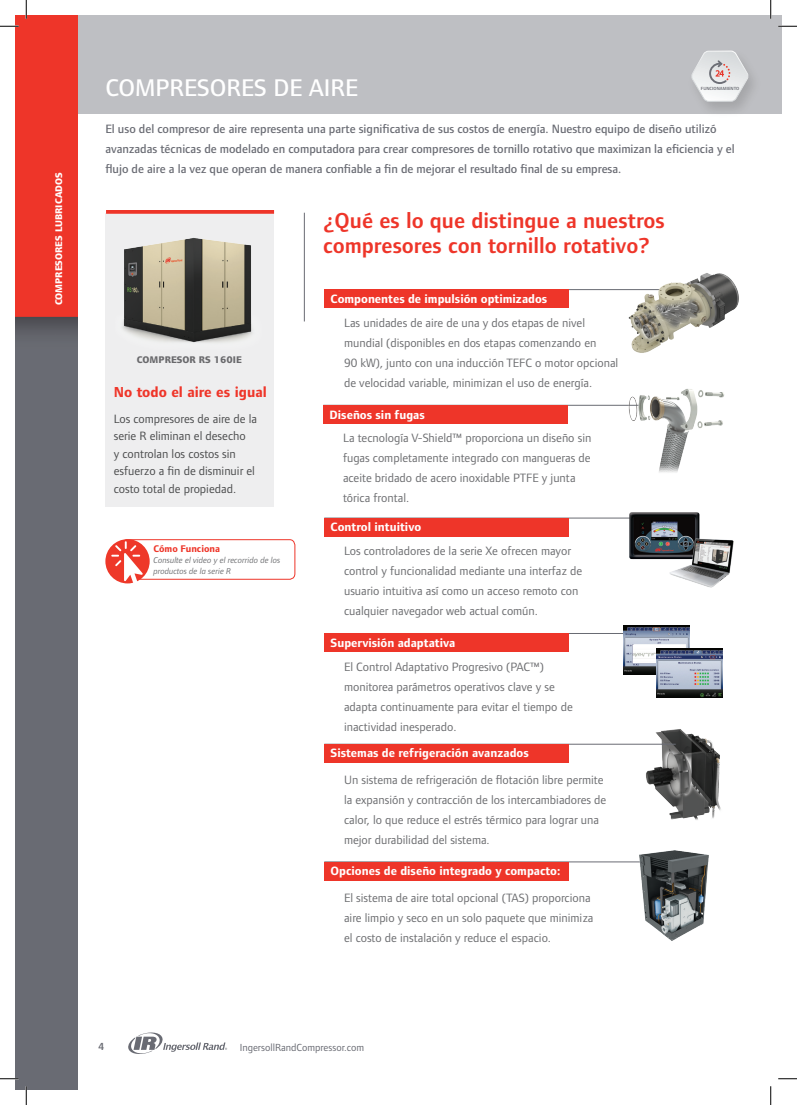
<style>
.page{position:relative;width:797px;height:1105px;background:#fff}
.page>*{position:absolute;margin:0;border:0;box-sizing:border-box;transform-origin:0 0}
.Overline_k_o_IR{font:500 25px "Foundry Form Sans";color:#fff}
.Secondary_Red_heads{font:600 22.5px/25px "Foundry Form Sans";color:#ee3529}
.Box_Heads_Red_IR{font:700 15px "Foundry Form Sans";color:#ee3529}
.Body_text__IR{font:12.5px/20px "Foundry Form Sans";color:#6c6d70}
.Secondary_Overline_G{font:500 12.5px/20px "Foundry Form Sans";color:#696b73}
.Body_text__IR-2{font:700 12.5px "Foundry Form Sans";color:#fff}
.Body_text__IR-3{font:12.5px/17.5px "Foundry Form Sans";color:#4b4c4d}
.t1{font:10.62px "Foundry Form Sans";color:#696b73}
.t2{font:600 10.62px "Foundry Form Sans";color:#696b73}
.Vertical_Page_tabs_I{font:800 10px "Foundry Form Sans";color:#fff}
.Vertical_Page_tabs_I-2{font:800 10px "Foundry Form Sans";color:#69696c}
.t3{font:700 10px "Foundry Form Sans";color:#ee3529}
.Captions{font:italic 8.75px/11.2px "Foundry Form Sans";color:#6c6d70}
.t4{font:600 4.62px "Foundry Form Sans";color:#6a6c73}
</style>
<div class="page">
<div style="left:77px;top:16px;width:704px;height:97px;background:#bebfc3"></div>
<svg style="left:128px;top:1032px;width:99px;height:22px"></svg>
<img style="left:16px;top:16px;width:61px;height:1073px">
<img style="left:684px;top:49px;width:79px;height:65px">
<svg style="left:690px;top:50px;width:59px;height:52px"></svg>
<hr style="left:304px;top:213px;width:1px;height:108px;background:#696b73">
<div style="left:105px;top:214px;width:168px;height:293px;background:#eeeeef"></div>
<svg style="left:106px;top:210px;width:168px;height:4px"></svg>
<div style="left:121px;top:539px;width:174px;height:41px;border:1px solid #ee3529;border-radius:6px"></div>
<div style="left:105px;top:539px;width:45px;height:44px;background:#ee3829;border-radius:50%"></div>
<svg style="left:111px;top:541px;width:32px;height:42px"></svg>
<hr style="left:324px;top:518px;width:336px;height:1px;background:#696b73">
<div style="left:324px;top:518px;width:245px;height:19px;background:#ee3529"></div>
<img style="left:629px;top:512px;width:70px;height:47px">
<img style="left:670px;top:538px;width:64px;height:50px">
<hr style="left:324px;top:862px;width:336px;height:1px;background:#696b73">
<div style="left:324px;top:862px;width:245px;height:18px;background:#ee3529"></div>
<img style="left:607px;top:850px;width:102px;height:91px">
<img style="left:116px;top:210px;width:153px;height:148px">
<hr style="left:324px;top:289px;width:353px;height:1px;background:#696b73">
<div style="left:324px;top:289px;width:245px;height:19px;background:#ee3529"></div>
<img style="left:625px;top:273px;width:114px;height:80px">
<hr style="left:323px;top:405px;width:318px;height:1px;background:#696b73">
<div style="left:323px;top:405px;width:245px;height:19px;background:#ee3529"></div>
<img style="left:624px;top:389px;width:100px;height:84px">
<hr style="left:324px;top:633px;width:336px;height:1px;background:#696b73">
<div style="left:324px;top:633px;width:245px;height:19px;background:#ee3529"></div>
<img style="left:624px;top:625px;width:65px;height:49px">
<img style="left:656px;top:648px;width:66px;height:50px">
<img style="left:619px;top:729px;width:102px;height:91px">
<hr style="left:324px;top:744px;width:351px;height:1px;background:#696b73">
<div style="left:324px;top:744px;width:245px;height:19px;background:#ee3529"></div>
<svg style="left:0;top:25px;width:19px;height:2px"></svg>
<svg style="left:778px;top:25px;width:19px;height:2px"></svg>
<svg style="left:0;top:1078px;width:19px;height:1px"></svg>
<svg style="left:778px;top:1078px;width:19px;height:1px"></svg>
<svg style="left:25px;top:0;width:2px;height:19px"></svg>
<svg style="left:25px;top:1086px;width:2px;height:19px"></svg>
<svg style="left:770px;top:0;width:1px;height:19px"></svg>
<svg style="left:770px;top:1086px;width:1px;height:19px"></svg>
<p class="Vertical_Page_tabs_I" style="left:53px;top:305px;width:135px;rotate:-90deg">COMPRESORES LUBRICADOS</p>
<p class="Overline_k_o_IR" style="left:105px;top:74px;width:254px">COMPRESORES DE AIRE</p>
<p class="Secondary_Overline_G" style="left:105px;top:119px;width:631px">El uso del compresor de aire representa una parte significativa de sus costos de energía. Nuestro equipo de diseño utilizó avanzadas técnicas de modelado en computadora para crear compresores de tornillo rotativo que maximizan la eficiencia y el flujo de aire a la vez que operan de manera confiable a fin de mejorar el resultado final de su empresa.</p>
<p class="t4" style="left:701px;top:86px;width:40px">FUNCIONAMIENTO</p>
<p class="Secondary_Red_heads" style="left:323px;top:208px;width:343px">¿Qué es lo que distingue a nuestros compresores con tornillo rotativo?</p>
<p class="Vertical_Page_tabs_I-2" style="left:137px;top:354px;width:106px">COMPRESOR RS 160IE</p>
<p class="Box_Heads_Red_IR" style="left:114px;top:383px;width:155px">No todo el aire es igual</p>
<p class="Body_text__IR-3" style="left:114px;top:410px;width:145px">Los compresores de aire de la serie R eliminan el desecho<br>y controlan los costos sin esfuerzo a fin de disminuir el costo total de propiedad.</p>
<p class="t3" style="left:153px;top:543px;width:68px">Cómo Funciona</p>
<p class="Captions" style="left:153px;top:555px;width:128px">Consulte el video y el recorrido de los productos de la serie R</p>
<p class="Body_text__IR-2" style="left:330px;top:292px;width:218px">Componentes de impulsión optimizados</p>
<p class="Body_text__IR" style="left:344px;top:312px;width:276px">Las unidades de aire de una y dos etapas de nivel mundial (disponibles en dos etapas comenzando en<br>90 kW), junto con una inducción TEFC o motor opcional de velocidad variable, minimizan el uso de energía.</p>
<p class="Body_text__IR-2" style="left:329px;top:407px;width:97px">Diseños sin fugas</p>
<p class="Body_text__IR" style="left:343px;top:428px;width:250px">La tecnología V-Shield™ proporciona un diseño sin fugas completamente integrado con mangueras de aceite bridado de acero inoxidable PTFE y junta tórica frontal.</p>
<p class="Body_text__IR-2" style="left:330px;top:520px;width:92px">Control intuitivo</p>
<p class="Body_text__IR" style="left:344px;top:541px;width:240px">Los controladores de la serie Xe ofrecen mayor control y funcionalidad mediante una interfaz de usuario intuitiva así como un acceso remoto con cualquier navegador web actual común.</p>
<p class="Body_text__IR-2" style="left:330px;top:635px;width:126px">Supervisión adaptativa</p>
<p class="Body_text__IR" style="left:344px;top:656px;width:230px">El Control Adaptativo Progresivo (PAC™) monitorea parámetros operativos clave y se adapta continuamente para evitar el tiempo de inactividad inesperado.</p>
<p class="Body_text__IR-2" style="left:330px;top:746px;width:200px">Sistemas de refrigeración avanzados</p>
<p class="Body_text__IR" style="left:344px;top:770px;width:264px">Un sistema de refrigeración de flotación libre permite la expansión y contracción de los intercambiadores de calor, lo que reduce el estrés térmico para lograr una mejor durabilidad del sistema.</p>
<p class="Body_text__IR-2" style="left:330px;top:864px;width:231px">Opciones de diseño integrado y compacto:</p>
<p class="Body_text__IR" style="left:344px;top:888px;width:251px">El sistema de aire total opcional (TAS) proporciona aire limpio y seco en un solo paquete que minimiza el costo de instalación y reduce el espacio.</p>
<p class="t2" style="left:98px;top:1041px;width:8px">4</p>
<p class="t1" style="left:240px;top:1041px;width:126px">IngersollRandCompressor.com</p>
</div>
